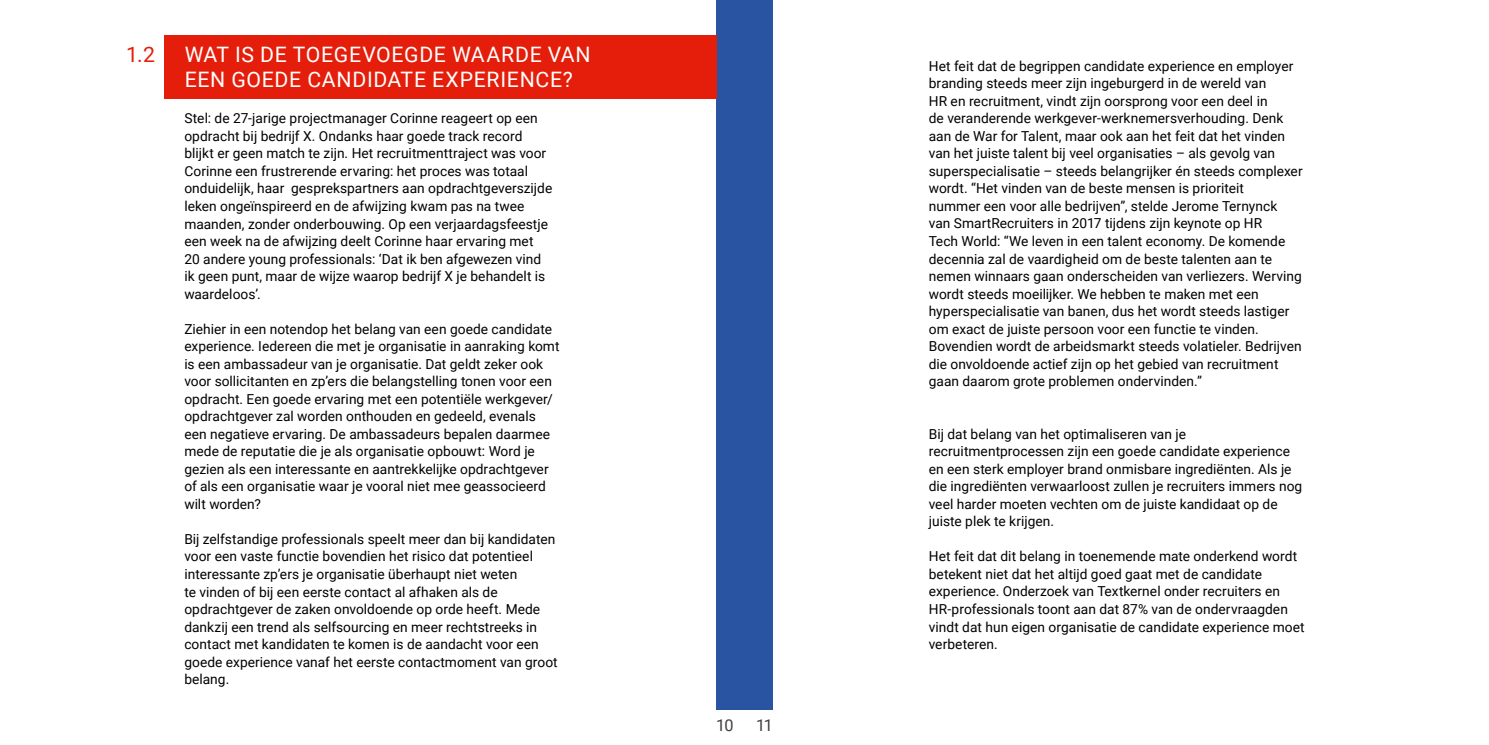
<style>
.page{position:relative;width:1489px;height:745px;background:#fff}
.page>*{position:absolute;margin:0;border:0;box-sizing:border-box;transform-origin:0 0}
.t1{font:21.25px/25.5px "Roboto";letter-spacing:.035em;color:#fff}
.t2{font:21.25px "Roboto";color:#e41e0a}
.t3{font:16.25px "Roboto";color:#423e40}
.t4{font:13.75px/17.5px "Roboto";letter-spacing:.005em;color:#000}
</style>
<div class="page">
<div style="left:716px;top:0;width:56px;height:709px;background:#2854a2"></div>
<div style="left:164px;top:35px;width:552px;height:64px;background:#e41e0a"></div>
<h1 class="t2" style="left:126px;top:39px;width:30px">1.2</h1>
<h1 class="t1" style="left:185px;top:40px;width:407px">WAT IS DE TOEGEVOEGDE WAARDE VAN<br>EEN GOEDE CANDIDATE EXPERIENCE?</h1>
<p class="t4" style="left:184px;top:109px;width:369px">Stel: de 27-jarige projectmanager Corinne reageert op een opdracht bij bedrijf X. Ondanks haar goede track record blijkt er geen match te zijn. Het recruitmenttraject was voor Corinne een frustrerende ervaring: het proces was totaal onduidelijk, haar gesprekspartners aan opdrachtgeverszijde leken ongeïnspireerd en de afwijzing kwam pas na twee maanden, zonder onderbouwing. Op een verjaardagsfeestje een week na de afwijzing deelt Corinne haar ervaring met 20 andere young professionals: ‘Dat ik ben afgewezen vind ik geen punt, maar de wijze waarop bedrijf X je behandelt is waardeloos’.</p>
<p class="t4" style="left:184px;top:319px;width:377px">Ziehier in een notendop het belang van een goede candidate experience. Iedereen die met je organisatie in aanraking komt is een ambassadeur van je organisatie. Dat geldt zeker ook voor sollicitanten en zp’ers die belangstelling tonen voor een opdracht. Een goede ervaring met een potentiële werkgever/ opdrachtgever zal worden onthouden en gedeeld, evenals een negatieve ervaring. De ambassadeurs bepalen daarmee mede de reputatie die je als organisatie opbouwt: Word je gezien als een interessante en aantrekkelijke opdrachtgever of als een organisatie waar je vooral niet mee geassocieerd wilt worden?</p>
<p class="t4" style="left:184px;top:529px;width:375px">Bij zelfstandige professionals speelt meer dan bij kandidaten voor een vaste functie bovendien het risico dat potentieel interessante zp’ers je organisatie überhaupt niet weten<br>te vinden of bij een eerste contact al afhaken als de opdrachtgever de zaken onvoldoende op orde heeft. Mede dankzij een trend als selfsourcing en meer rechtstreeks in contact met kandidaten te komen is de aandacht voor een goede experience vanaf het eerste contactmoment van groot belang.</p>
<p class="t3" style="left:716px;top:713px;width:19px">10</p>
<p class="t3" style="left:756px;top:713px;width:18px">11</p>
<p class="t4" style="left:928px;top:57px;width:375px">Het feit dat de begrippen candidate experience en employer branding steeds meer zijn ingeburgerd in de wereld van<br>HR en recruitment, vindt zijn oorsprong voor een deel in<br>de veranderende werkgever-werknemersverhouding. Denk aan de War for Talent, maar ook aan het feit dat het vinden van het juiste talent bij veel organisaties – als gevolg van superspecialisatie – steeds belangrijker én steeds complexer wordt. “Het vinden van de beste mensen is prioriteit<br>nummer een voor alle bedrijven”, stelde Jerome Ternynck<br>van SmartRecruiters in 2017 tijdens zijn keynote op HR<br>Tech World: “We leven in een talent economy. De komende decennia zal de vaardigheid om de beste talenten aan te nemen winnaars gaan onderscheiden van verliezers. Werving wordt steeds moeilijker. We hebben te maken met een hyperspecialisatie van banen, dus het wordt steeds lastiger om exact de juiste persoon voor een functie te vinden.<br>Bovendien wordt de arbeidsmarkt steeds volatieler. Bedrijven die onvoldoende actief zijn op het gebied van recruitment gaan daarom grote problemen ondervinden.”</p>
<p class="t4" style="left:928px;top:424px;width:375px">Bij dat belang van het optimaliseren van je recruitmentprocessen zijn een goede candidate experience en een sterk employer brand onmisbare ingrediënten. Als je die ingrediënten verwaarloost zullen je recruiters immers nog veel harder moeten vechten om de juiste kandidaat op de juiste plek te krijgen.</p>
<p class="t4" style="left:928px;top:547px;width:377px">Het feit dat dit belang in toenemende mate onderkend wordt betekent niet dat het altijd goed gaat met de candidate experience. Onderzoek van Textkernel onder recruiters en HR-professionals toont aan dat 87% van de ondervraagden vindt dat hun eigen organisatie de candidate experience moet verbeteren.</p>
</div>
